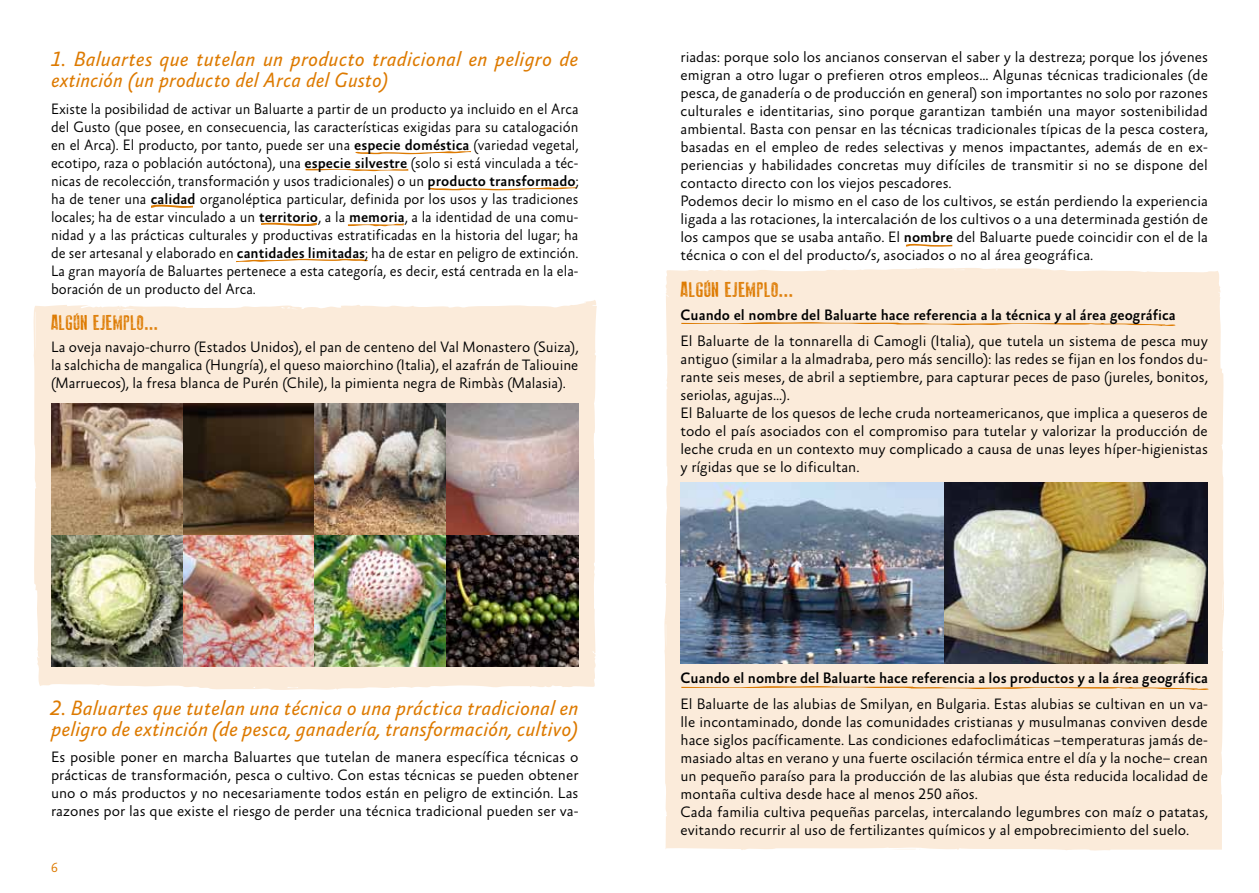
<style>
.page{position:relative;width:1259px;height:893px;background:#fff}
.page>*{position:absolute;margin:0;border:0;box-sizing:border-box;transform-origin:0 0}
.t1{font:italic 21px/21px "Absara Sans TF";color:#dd7a00}
.t2{font:21px "Old Press";letter-spacing:.02em;color:#dd7a00;scale:.95 1}
.t3{font:21px "Old Press";letter-spacing:.02em;color:#dd7a00}
.t4{font:300 15.3px/18px "Absara Sans TF";color:#000}
.t5{font:300 15.3px/18px "Absara Sans TF";color:#000;text-align:justify;scale:.95 1}
.t6{font:500 15.3px "Absara Sans TF";color:#000}
.t7{font:300 13.5px "Absara Sans";color:#dd7a00}
.s1{font-weight:500}
</style>
<div class="page">
<div style="left:664px;top:268px;width:560px;height:583px;background:#fbebda"></div>
<svg style="left:33px;top:300px;width:564px;height:390px;background:#fbecdd"></svg>
<img style="left:51px;top:403px;width:528px;height:264px">
<img style="left:680px;top:483px;width:528px;height:180px">
<svg style="left:305px;top:169px;width:103px;height:2px"></svg>
<svg style="left:348px;top:223px;width:56px;height:3px"></svg>
<svg style="left:428px;top:187px;width:148px;height:3px"></svg>
<svg style="left:355px;top:151px;width:116px;height:3px"></svg>
<svg style="left:236px;top:259px;width:132px;height:3px"></svg>
<svg style="left:906px;top:244px;width:46px;height:3px"></svg>
<svg style="left:151px;top:204px;width:42px;height:4px"></svg>
<svg style="left:261px;top:223px;width:56px;height:3px"></svg>
<svg style="left:681px;top:322px;width:494px;height:4px;background:#f2cc9e"></svg>
<svg style="left:681px;top:686px;width:527px;height:4px;background:#f2cc9e"></svg>
<h1 class="t1" style="left:51px;top:49px;width:529px">1. Baluartes que tutelan un producto tradicional en peligro de extinción (un producto del Arca del Gusto)</h1>
<p class="t5" style="left:51px;top:100px;width:557px">Existe la posibilidad de activar un Baluarte a partir de un producto ya incluido en el Arca del Gusto (que posee, en consecuencia, las características exigidas para su catalogación en el Arca). El producto, por tanto, puede ser una <span class="s1">especie doméstica</span> (variedad vegetal, ecotipo, raza o población autóctona), una <span class="s1">especie silvestre</span> (solo si está vinculada a téc&shy;nicas de recolección, transformación y usos tradicionales) o un <span class="s1">producto transformado</span>; ha de tener una <span class="s1">calidad</span> organoléptica particular, definida por los usos y las tradiciones locales; ha de estar vinculado a un <span class="s1">territorio</span>, a la <span class="s1">memoria</span>, a la identidad de una comu&shy;nidad y a las prácticas culturales y productivas estratificadas en la historia del lugar; ha de ser artesanal y elaborado en <span class="s1">cantidades limitadas</span>; ha de estar en peligro de extinción.<br>La gran mayoría de Baluartes pertenece a esta categoría, es decir, está centrada en la ela&shy;boración de un producto del Arca.</p>
<h1 class="t2" style="left:51px;top:310px;width:115px">ALGÚN EJEMPLO...</h1>
<p class="t4" style="left:51px;top:338px;width:529px;text-align:justify">La oveja navajo-churro (Estados Unidos), el pan de centeno del Val Monastero (Suiza), la salchicha de mangalica (Hungría), el queso maiorchino (Italia), el azafrán de Taliouine (Marruecos), la fresa blanca de Purén (Chile), la pimienta negra de Rimbàs (Malasia).</p>
<h1 class="t1" style="left:51px;top:698px;width:529px">2. Baluartes que tutelan una técnica o una práctica tradicional en peligro de extinción (de pesca, ganadería, transformación, cultivo)</h1>
<p class="t4" style="left:51px;top:749px;width:529px;text-align:justify">Es posible poner en marcha Baluartes que tutelan de manera específica técnicas o prácticas de transformación, pesca o cultivo. Con estas técnicas se pueden obtener uno o más productos y no necesariamente todos están en peligro de extinción. Las razones por las que existe el riesgo de perder una técnica tradicional pueden ser va-</p>
<p class="t7" style="left:51px;top:861px;width:8px">6</p>
<p class="t4" style="left:680px;top:49px;width:529px">riadas: porque solo los ancianos conservan el saber y la destreza; porque los jóvenes emigran a otro lugar o prefieren otros empleos... Algunas técnicas tradicionales (de pesca, de ganadería o de producción en general) son importantes no solo por razones culturales e identitarias, sino porque garantizan también una mayor sostenibilidad ambiental. Basta con pensar en las técnicas tradicionales típicas de la pesca costera, basadas en el empleo de redes selectivas y menos impactantes, además de en ex&shy;periencias y habilidades concretas muy difíciles de transmitir si no se dispone del contacto directo con los viejos pescadores.<br>Podemos decir lo mismo en el caso de los cultivos, se están perdiendo la experiencia ligada a las rotaciones, la intercalación de los cultivos o a una determinada gestión de los campos que se usaba antaño. El <span class="s1">nombre</span> del Baluarte puede coincidir con el de la técnica o con el del producto/s, asociados o no al área geográfica.</p>
<h1 class="t3" style="left:680px;top:278px;width:115px">ALGÚN EJEMPLO...</h1>
<p class="t6" style="left:680px;top:307px;width:497px">Cuando el nombre del Baluarte hace referencia a la técnica y al área geográfica</p>
<p class="t4" style="left:680px;top:333px;width:529px">El Baluarte de la tonnarella di Camogli (Italia), que tutela un sistema de pesca muy antiguo (similar a la almadraba, pero más sencillo): las redes se fijan en los fondos du&shy;rante seis meses, de abril a septiembre, para capturar peces de paso (jureles, bonitos, seriolas, agujas...).<br>El Baluarte de los quesos de leche cruda norteamericanos, que implica a queseros de todo el país asociados con el compromiso para tutelar y valorizar la producción de leche cruda en un contexto muy complicado a causa de unas leyes híper-higienistas y rígidas que se lo dificultan.</p>
<p class="t6" style="left:680px;top:670px;width:529px">Cuando el nombre del Baluarte hace referencia a los productos y a la área geográfica</p>
<p class="t4" style="left:680px;top:696px;width:529px">El Baluarte de las alubias de Smilyan, en Bulgaria. Estas alubias se cultivan en un va&shy;lle incontaminado, donde las comunidades cristianas y musulmanas conviven desde hace siglos pacíficamente. Las condiciones edafoclimáticas –temperaturas jamás de&shy;masiado altas en verano y una fuerte oscilación térmica entre el día y la noche– crean un pequeño paraíso para la producción de las alubias que ésta reducida localidad de montaña cultiva desde hace al menos 250 años.<br>Cada familia cultiva pequeñas parcelas, intercalando legumbres con maíz o patatas, evitando recurrir al uso de fertilizantes químicos y al empobrecimiento del suelo.</p>
</div>
